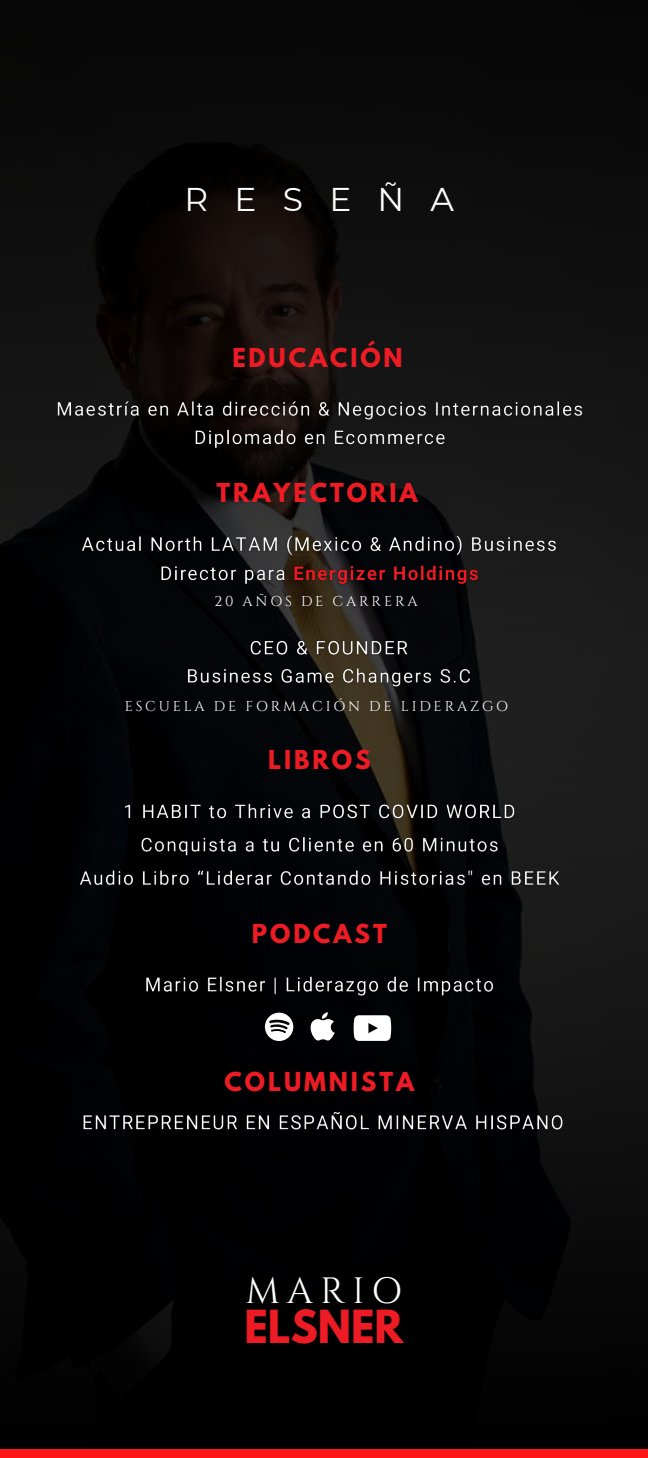
<style>
.page{position:relative;width:648px;height:1458px;background:#fff}
.page>*{position:absolute;margin:0;border:0;box-sizing:border-box;transform-origin:0 0}
.t1{font:700 40.5px "League Spartan";color:#ed1c24}
.t2{font:36.68px "Cinzel";letter-spacing:.195em;color:#fff}
.t3{font:32.85px "Montserrat";letter-spacing:.8em;color:#fff}
.t4{font:700 23.18px "League Spartan";letter-spacing:.125em;color:#ed1c24}
.t5{font:14.17px "Cinzel";letter-spacing:.195em;color:#fff}
</style>
<div class="page">
<img style="left:0;top:0;width:648px;height:1450px">
<svg style="left:265px;top:1013px;width:28px;height:28px"></svg>
<svg style="left:308px;top:1007px;width:30px;height:39px"></svg>
<svg style="left:353px;top:1013px;width:39px;height:30px"></svg>
<img style="left:51px;top:395px;width:539px;height:61px">
<img style="left:140px;top:971px;width:362px;height:32px">
<img style="left:77px;top:1106px;width:495px;height:32px">
<img style="left:77px;top:531px;width:486px;height:60px">
<img style="left:73px;top:799px;width:492px;height:93px">
<img style="left:181px;top:635px;width:296px;height:59px">
<div style="left:0;top:1450px;width:648px;height:8px;background:#ff1616"></div>
<h3 class="t3" style="left:185px;top:179px;width:271px">RESEÑA</h3>
<h3 class="t4" style="left:232px;top:346px;width:172px">EDUCACIÓN</h3>
<p class="t4" style="left:216px;top:481px;width:203px">TRAYECTORIA</p>
<p class="t5" style="left:214px;top:592px;width:205px">20 AÑOS DE CARRERA</p>
<p class="t5" style="left:125px;top:697px;width:385px">ESCUELA DE FORMACIÓN DE LIDERAZGO</p>
<p class="t4" style="left:268px;top:748px;width:104px">LIBROS</p>
<p class="t4" style="left:252px;top:922px;width:136px">PODCAST</p>
<p class="t4" style="left:225px;top:1070px;width:191px">COLUMNISTA</p>
<h2 class="t2" style="left:246px;top:1268px;width:158px">MARIO</h2>
<h1 class="t1" style="left:244px;top:1306px;width:161px">ELSNER</h1>
</div>
